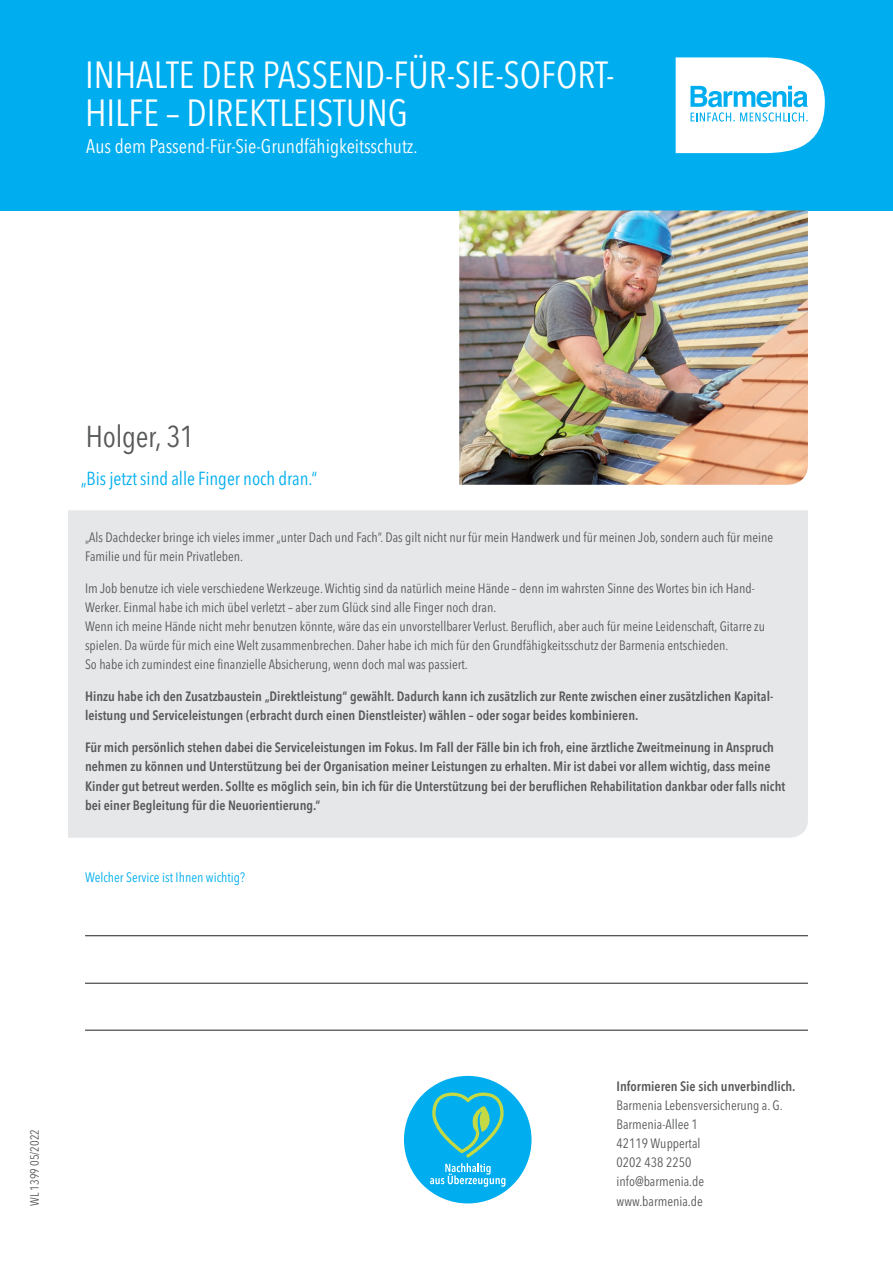
<style>
.page{position:relative;width:893px;height:1263px;background:#fff}
.page>*{position:absolute;margin:0;border:0;box-sizing:border-box;transform-origin:0 0}
.t1{font:condensed 37.5px/38.2px "Avenir Next LT Pro";color:#fff}
.t2{font:condensed 30px "Avenir Next LT Pro";letter-spacing:-.01em;color:#57585a}
.t3{font:condensed 19.5px "Avenir Next LT Pro";color:#fff}
.t4{font:condensed 18.75px "Avenir Next LT Pro";color:#00aeef}
.t5{font:condensed 13.5px/19.2px "Avenir Next LT Pro";color:#57585a}
.t6{font:600 condensed 13.5px/19.2px "Avenir Next LT Pro";color:#57585a}
.t7{font:condensed 13.5px "Avenir Next LT Pro";color:#00aeef}
.t8{font:condensed 12px "Avenir Next LT Pro";color:#57585a}
.s1{font-size:18.75px}
</style>
<div class="page">
<div style="left:0;top:0;width:893px;height:210px;background:#00aeef"></div>
<svg style="left:676px;top:57px;width:149px;height:96px;background:#d1f0fc"></svg>
<img style="left:459px;top:210px;width:349px;height:275px">
<div style="left:68px;top:510px;width:740px;height:328px;background:#e6e7e9"></div>
<hr style="left:85px;top:935px;width:723px;height:1px;background:#231f20">
<hr style="left:85px;top:983px;width:723px;height:1px;background:#231f20">
<hr style="left:85px;top:1030px;width:723px;height:1px;background:#231f20">
<div style="left:404px;top:1076px;width:127px;height:127px;background:#00aeef;border-radius:50%"></div>
<svg style="left:432px;top:1092px;width:72px;height:65px"></svg>
<svg style="left:430px;top:1163px;width:75px;height:24px"></svg>
<h1 class="t1" style="left:85px;top:55px;width:531px">INHALTE DER PASSEND-FÜR-SIE-SOFORT-<br>HILFE – DIREKTLEISTUNG</h1>
<h3 class="t3" style="left:86px;top:134px;width:333px">Aus dem Passend-Für-Sie-Grundfähigkeitsschutz<span class="s1">.</span></h3>
<h2 class="t2" style="left:86px;top:418px;width:109px">Holger, 31</h2>
<h3 class="t4" style="left:81px;top:467px;width:238px">„Bis jetzt sind alle Finger noch dran.“</h3>
<p class="t5" style="left:85px;top:527px;width:690px">„Als Dachdecker bringe ich vieles immer „unter Dach und Fach”. Das gilt nicht nur für mein Handwerk und für meinen Job, sondern auch für meine<br>Familie und für mein Privatleben.</p>
<p class="t5" style="left:85px;top:578px;width:681px">Im Job benutze ich viele verschiedene Werkzeuge. Wichtig sind da natürlich meine Hände – denn im wahrsten Sinne des Wortes bin ich Hand-Werker. Einmal habe ich mich übel verletzt – aber zum Glück sind alle Finger noch dran.<br>Wenn ich meine Hände nicht mehr benutzen könnte, wäre das ein unvorstellbarer Verlust. Beruflich, aber auch für meine Leidenschaft, Gitarre zu spielen. Da würde für mich eine Welt zusammenbrechen. Daher habe ich mich für den Grundfähigkeitsschutz der Barmenia entschieden.<br>So habe ich zumindest eine finanzielle Absicherung, wenn doch mal was passiert.</p>
<p class="t6" style="left:85px;top:687px;width:690px">Hinzu habe ich den Zusatzbaustein „Direktleistung“ gewählt. Dadurch kann ich zusätzlich zur Rente zwischen einer zusätzlichen Kapital&shy;leistung und Serviceleistungen (erbracht durch einen Dienstleister) wählen – oder sogar beides kombinieren.</p>
<p class="t6" style="left:85px;top:738px;width:702px">Für mich persönlich stehen dabei die Serviceleistungen im Fokus. Im Fall der Fälle bin ich froh, eine ärztliche Zweitmeinung in Anspruch nehmen zu können und Unterstützung bei der Organisation meiner Leistungen zu erhalten. Mir ist dabei vor allem wichtig, dass meine Kinder gut betreut werden. Sollte es möglich sein, bin ich für die Unterstützung bei der beruflichen Rehabilitation dankbar oder falls nicht bei einer Begleitung für die Neuorientierung.“</p>
<p class="t7" style="left:85px;top:869px;width:162px">Welcher Service ist Ihnen wichtig?</p>
<p class="t8" style="left:27px;top:1205px;width:78px;rotate:-90deg">WL 1399 05/2022</p>
<p class="t6" style="left:617px;top:1076px;width:180px">Informieren Sie sich unverbindlich.</p>
<p class="t5" style="left:617px;top:1095px;width:168px">Barmenia Lebensversicherung a. G.<br>Barmenia-Allee 1<br>42119 Wuppertal<br>0202 438 2250<br>info@barmenia.de</p>
<p class="t5" style="left:617px;top:1191px;width:88px">www.barmenia.de</p>
</div>
